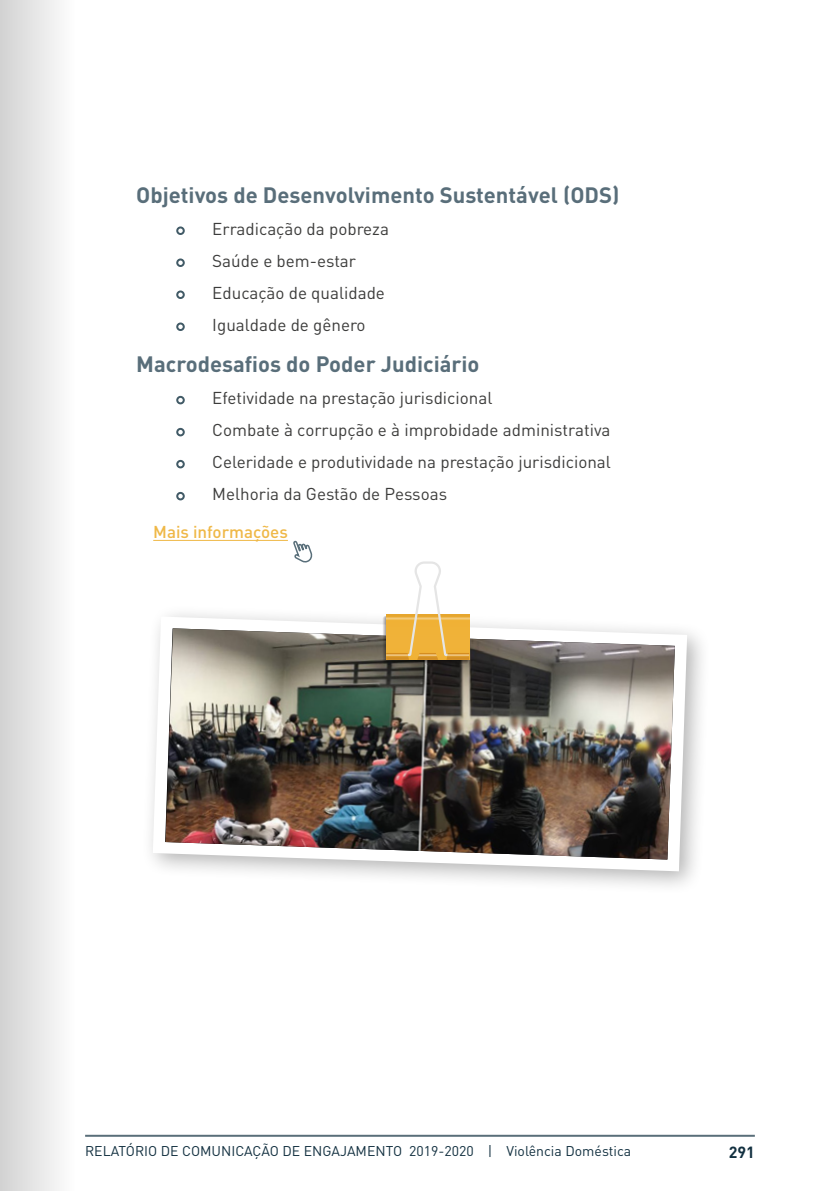
<style>
.page{position:relative;width:840px;height:1191px;background:#fff}
.page>*{position:absolute;margin:0;border:0;box-sizing:border-box;transform-origin:0 0}
.t1{font:700 22px "DIN Pro";color:#596e7a}
.t2{font:17px/32px "DIN Pro";color:#3c3c3b}
.t3{font:500 17px "DIN Pro";color:#efb847}
.t4{font:700 16px "DIN Pro";color:#123040}
.t5{font:14px "DIN Pro";color:#123040}
</style>
<div class="page">
<hr style="left:85px;top:1134px;width:669px;height:2px;background:#596e79">
<hr style="left:153px;top:540px;width:135px;height:1px;background:#efb847">
<div style="left:176px;top:226px;width:9px;height:9px;border:2px solid #415a66;border-radius:50%"></div>
<div style="left:176px;top:258px;width:9px;height:9px;border:2px solid #415a66;border-radius:50%"></div>
<div style="left:176px;top:290px;width:9px;height:9px;border:2px solid #415a66;border-radius:50%"></div>
<div style="left:176px;top:322px;width:9px;height:9px;border:2px solid #415a66;border-radius:50%"></div>
<div style="left:176px;top:396px;width:9px;height:8px;border:2px solid #415a66;border-radius:50%"></div>
<div style="left:176px;top:428px;width:9px;height:8px;border:2px solid #415a66;border-radius:50%"></div>
<div style="left:176px;top:460px;width:9px;height:8px;border:2px solid #415a66;border-radius:50%"></div>
<div style="left:176px;top:492px;width:9px;height:8px;border:2px solid #415a66;border-radius:50%"></div>
<svg style="left:293px;top:540px;width:19px;height:23px"></svg>
<div style="left:140px;top:604px;width:571px;height:292px;background:#000;opacity:.3"></div>
<svg style="left:153px;top:616px;width:533px;height:255px"></svg>
<img style="left:165px;top:628px;width:509px;height:231px">
<svg style="left:382px;top:616px;width:86px;height:48px"></svg>
<svg style="left:384px;top:616px;width:84px;height:47px"></svg>
<svg style="left:385px;top:616px;width:83px;height:46px"></svg>
<svg style="left:386px;top:616px;width:81px;height:45px"></svg>
<svg style="left:386px;top:561px;width:83px;height:99px"></svg>
<div style="left:0;top:0;width:127px;height:1191px;background:linear-gradient(to right,#d9d9d9,#fff)"></div>
<p class="t1" style="left:136px;top:180px;width:484px">Objetivos de Desenvolvimento Sustentável (ODS)</p>
<p class="t2" style="left:212px;top:212px;width:178px">Erradicação da pobreza<br>Saúde e bem-estar<br>Educação de qualidade<br>Igualdade de gênero</p>
<p class="t1" style="left:136px;top:349px;width:344px">Macrodesafios do Poder Judiciário</p>
<p class="t2" style="left:212px;top:381px;width:400px">Efetividade na prestação jurisdicional<br>Combate à corrupção e à improbidade administrativa Celeridade e produtividade na prestação jurisdicional Melhoria da Gestão de Pessoas</p>
<p class="t3" style="left:153px;top:520px;width:136px">Mais informações</p>
<p class="t5" style="left:85px;top:1141px;width:547px">RELATÓRIO DE COMUNICAÇÃO DE ENGAJAMENTO 2019-2020 | Violência Doméstica</p>
<p class="t4" style="left:728px;top:1141px;width:28px">291</p>
</div>
